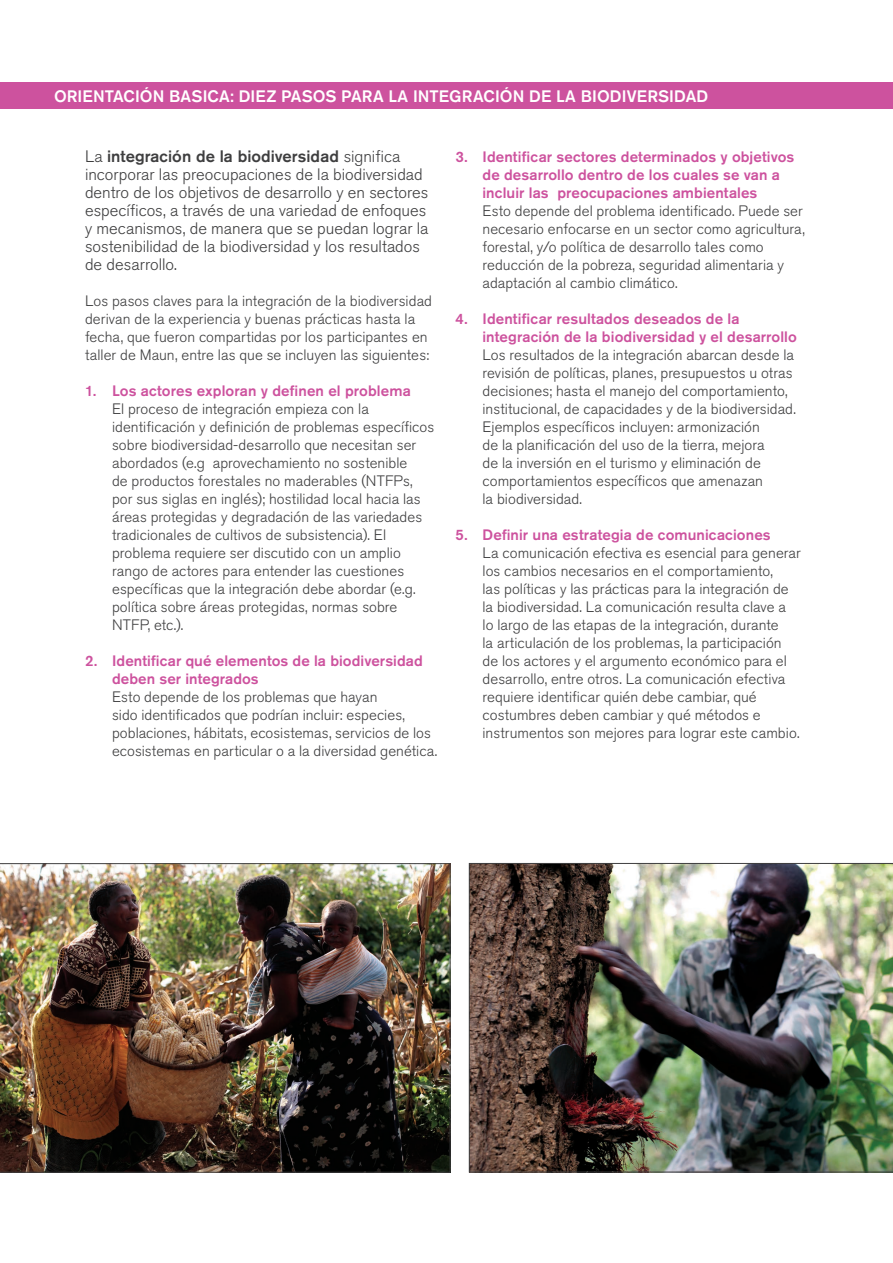
<style>
.page{position:relative;width:893px;height:1263px;background:#fff}
.page>*{position:absolute;margin:0;border:0;box-sizing:border-box;transform-origin:0 0}
.Body{font:300 16.5px/18px "Akzidenz Grotesk BE";color:#3e3e3f}
.crosshead{font:500 16.5px "Akzidenz Grotesk BE";letter-spacing:.005em;color:#fff}
.Body-2{font:300 15px/18px "Akzidenz Grotesk BE";letter-spacing:.005em;color:#3e3e3f}
.s1{font-weight:500}
.s2{font-weight:500;color:#cd529e}
</style>
<div class="page">
<div style="left:0;top:82px;width:893px;height:27px;background:#cd529e"></div>
<img style="left:0;top:863px;width:450px;height:309px">
<img style="left:469px;top:863px;width:424px;height:309px">
<p class="crosshead" style="left:54px;top:86px;width:656px">ORIENTACIÓN BASICA: DIEZ PASOS PARA LA INTEGRACIÓN DE LA BIODIVERSIDAD</p>
<p class="Body" style="left:85px;top:148px;width:345px">La <span class="s1">integración de la biodiversidad</span> significa incorporar las preocupaciones de la biodiversidad dentro de los objetivos de desarrollo y en sectores específicos, a través de una variedad de enfoques y mecanismos, de manera que se puedan lograr la sostenibilidad de la biodiversidad y los resultados de desarrollo.</p>
<p class="Body-2" style="left:85px;top:292px;width:348px">Los pasos claves para la integración de la biodiversidad derivan de la experiencia y buenas prácticas hasta la fecha, que fueron compartidas por los participantes en taller de Maun, entre las que se incluyen las siguientes:</p>
<p class="Body-2" style="left:112px;top:382px;width:324px;text-indent:-27px"><span class="s2">1. Los actores exploran y definen el problema<br></span>El proceso de integración empieza con la identificación y definición de problemas específicos sobre biodiversidad-desarrollo que necesitan ser abordados (e.g aprovechamiento no sostenible<br>de productos forestales no maderables (NTFPs, por sus siglas en inglés); hostilidad local hacia las áreas protegidas y degradación de las variedades tradicionales de cultivos de subsistencia). El problema requiere ser discutido con un amplio rango de actores para entender las cuestiones específicas que la integración debe abordar (e.g. política sobre áreas protegidas, normas sobre NTFP, etc.).</p>
<p class="Body-2" style="left:112px;top:652px;width:327px;text-indent:-27px"><span class="s2">2. Identificar qué elementos de la biodiversidad deben ser integrados<br></span>Esto depende de los problemas que hayan<br>sido identificados que podrían incluir: especies, poblaciones, hábitats, ecosistemas, servicios de los ecosistemas en particular o a la diversidad genética.</p>
<p class="Body-2" style="left:482px;top:148px;width:324px;text-indent:-27px"><span class="s2">3. Identificar sectores determinados y objetivos de desarrollo dentro de los cuales se van a incluir las preocupaciones ambientales<br></span>Esto depende del problema identificado. Puede ser necesario enfocarse en un sector como agricultura, forestal, y/o política de desarrollo tales como reducción de la pobreza, seguridad alimentaria y adaptación al cambio climático.</p>
<p class="Body-2" style="left:482px;top:310px;width:316px;text-indent:-27px"><span class="s2">4. Identificar resultados deseados de la integración de la biodiversidad y el desarrollo </span>Los resultados de la integración abarcan desde la revisión de políticas, planes, presupuestos u otras decisiones; hasta el manejo del comportamiento, institucional, de capacidades y de la biodiversidad.<br>Ejemplos específicos incluyen: armonización<br>de la planificación del uso de la tierra, mejora<br>de la inversión en el turismo y eliminación de comportamientos específicos que amenazan<br>la biodiversidad.</p>
<p class="Body-2" style="left:482px;top:526px;width:320px;text-indent:-27px"><span class="s2">5. Definir una estrategia de comunicaciones<br></span>La comunicación efectiva es esencial para generar los cambios necesarios en el comportamiento,<br>las políticas y las prácticas para la integración de la biodiversidad. La comunicación resulta clave a<br>lo largo de las etapas de la integración, durante<br>la articulación de los problemas, la participación de los actores y el argumento económico para el desarrollo, entre otros. La comunicación efectiva requiere identificar quién debe cambiar, qué costumbres deben cambiar y qué métodos e instrumentos son mejores para lograr este cambio.</p>
</div>
